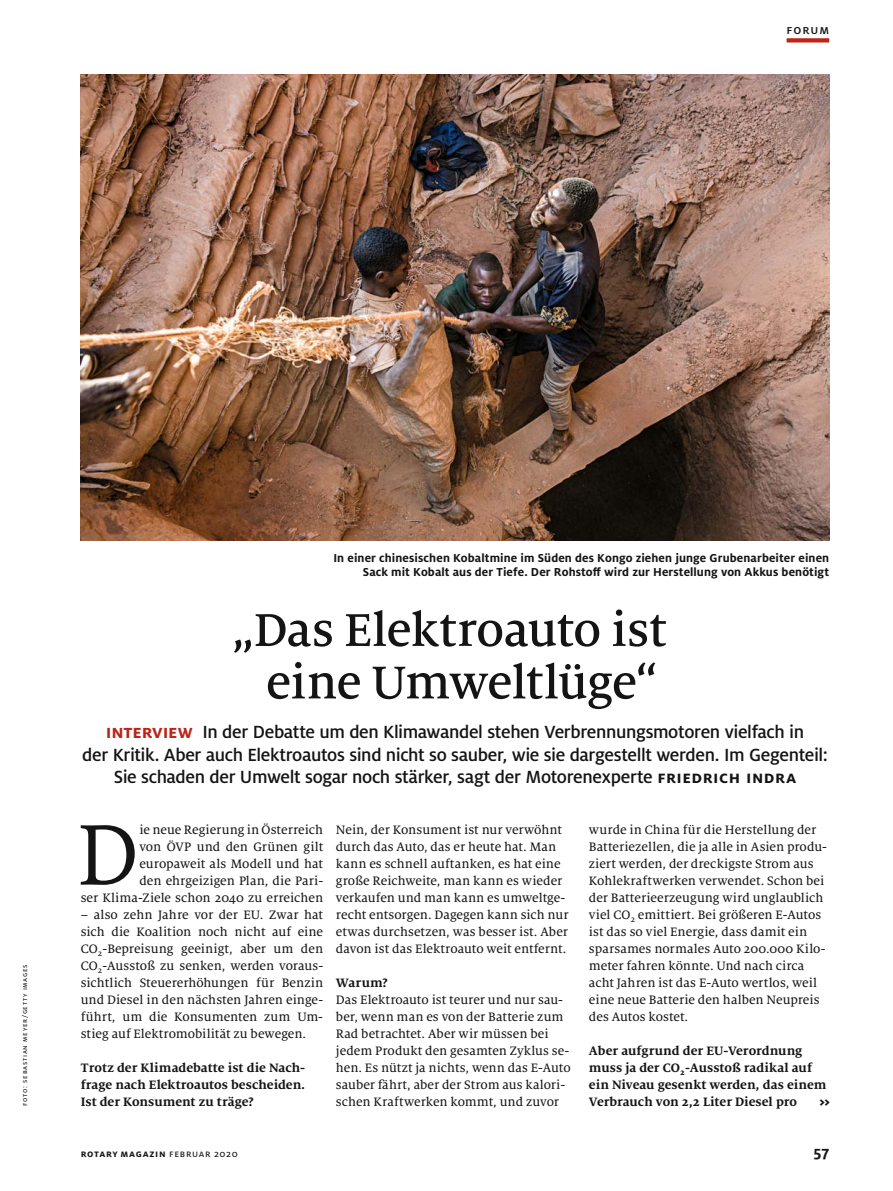
<style>
.page{position:relative;width:893px;height:1191px;background:#fff}
.page>*{position:absolute;margin:0;border:0;box-sizing:border-box;transform-origin:0 0}
.t1{font:95.25px "Milo Serif OT";color:#131413}
.t2{font:500 51px/52.5px "Milo Serif OT";letter-spacing:-.015em;color:#131413;text-align:center}
.t3{font:500 19.5px/22.5px "Milo OT";letter-spacing:-.02em;color:#131413;text-align:center}
.t4{font:700 16.5px "Milo OT";color:#131413}
.t5{font:13.5px/17px "Milo Serif OT Text";color:#131413}
.t6{font:700 13.5px/17px "Milo Serif OT";color:#131413}
.t7{font:500 13.5px "Milo OT";letter-spacing:.07em;color:#131413}
.t8{font:800 13.5px "Milo OT";color:#131413}
.t9{font:700 12.75px/14.2px "Milo OT";letter-spacing:.01em;color:#131413;text-align:right}
.t10{font:700 10.5px "Milo OT";letter-spacing:.065em;color:#131413}
.t11{font:7.5px "Milo OT Text";letter-spacing:.1em;color:#131413}
.s1{font-weight:700;color:#bb2417}
.s2{font-weight:700;font-size:18px}
.s3{font-family:"Milo OT Text";font-weight:400}
</style>
<div class="page">
<svg style="left:786px;top:38px;width:43px;height:4px"></svg>
<img style="left:81px;top:74px;width:748px;height:466px">
<p class="t7" style="left:786px;top:24px;width:44px">forum</p>
<p class="t11" style="left:22px;top:1105px;width:143px;rotate:-90deg">foto: sebastian meyer/getty images</p>
<p class="t9" style="left:333px;top:552px;width:497px">In einer chinesischen Kobaltmine im Süden des Kongo ziehen junge Grubenarbeiter einen<br>Sack mit Kobalt aus der Tiefe. Der Rohstoff wird zur Herstellung von Akkus benötigt</p>
<h2 class="t2" style="left:232px;top:608px;width:436px">„Das Elektroauto ist eine Umweltlüge“</h2>
<p class="t3" style="left:82px;top:722px;width:747px"><span class="s1">interview</span> In der Debatte um den Klimawandel stehen Verbrennungsmotoren vielfach in<br>der Kritik. Aber auch Elektroautos sind nicht so sauber, wie sie dargestellt werden. Im Gegenteil:<br>Sie schaden der Umwelt sogar noch stärker, sagt der Motorenexperte <span class="s2">friedrich indra</span></p>
<p class="t5" style="left:81px;top:822px;width:244px;text-align:right">ie neue Regierung in Österreich<br>von ÖVP und den Grünen gilt europaweit als Modell und hat<br>den ehrgeizigen Plan, die Pari-<br>ser Klima-Ziele schon 2040 zu erreichen</p>
<p class="t5" style="left:81px;top:907px;width:244px;text-align:justify">– also zehn Jahre vor der EU. Zwar hat sich die Koalition noch nicht auf eine CO<sub>2</sub>-Bepreisung geeinigt, aber um den CO<sub>2</sub>-Ausstoß zu senken, werden voraus&shy;sichtlich Steuererhöhungen für Benzin und Diesel in den nächsten Jahren einge&shy;führt, um die Konsumenten zum Um&shy;stieg auf Elektromobilität zu bewegen.</p>
<p class="t6" style="left:81px;top:1060px;width:226px;text-align:justify">Trotz der Klimadebatte ist die Nach&shy;frage nach Elektroautos bescheiden.<br>Ist der Konsument zu träge?</p>
<h1 class="t1" style="left:76px;top:817px;width:64px">D</h1>
<p class="t5" style="left:336px;top:822px;width:234px">Nein, der Konsument ist nur verwöhnt durch das Auto, das er heute hat. Man kann es schnell auftanken, es hat eine große Reichweite, man kann es wieder verkaufen und man kann es umweltge&shy;recht entsorgen. Dagegen kann sich nur etwas durchsetzen, was besser ist. Aber davon ist das Elektroauto weit entfernt.</p>
<p class="t6" style="left:336px;top:975px;width:54px">Warum?</p>
<p class="t5" style="left:336px;top:992px;width:236px">Das Elektroauto ist teurer und nur sau&shy;ber, wenn man es von der Batterie zum Rad betrachtet. Aber wir müssen bei jedem Produkt den gesamten Zyklus se&shy;hen. Es nützt ja nichts, wenn das E-Auto sauber fährt, aber der Strom aus kalori&shy;schen Kraftwerken kommt, und zuvor</p>
<p class="t5" style="left:589px;top:822px;width:240px">wurde in China für die Herstellung der Batteriezellen, die ja alle in Asien produ&shy;ziert werden, der dreckigste Strom aus Kohlekraftwerken verwendet. Schon bei der Batterieerzeugung wird unglaublich viel CO<sub>2</sub> emittiert. Bei größeren E-Autos ist das so viel Energie, dass damit ein sparsames normales Auto 200.000 Kilo&shy;meter fahren könnte. Und nach circa acht Jahren ist das E-Auto wertlos, weil eine neue Batterie den halben Neupreis des Autos kostet.</p>
<p class="t6" style="left:589px;top:1043px;width:239px">Aber aufgrund der EU-Verordnung muss ja der CO<sub>2</sub>-Ausstoß radikal auf ein Niveau gesenkt werden, das einem Verbrauch von 2,2 Liter Diesel pro</p>
<p class="t8" style="left:819px;top:1096px;width:12px">&gt;&gt;</p>
<p class="t10" style="left:81px;top:1149px;width:159px">rotary magazin <span class="s3">februar 2020</span></p>
<p class="t4" style="left:813px;top:1145px;width:17px">57</p>
</div>
